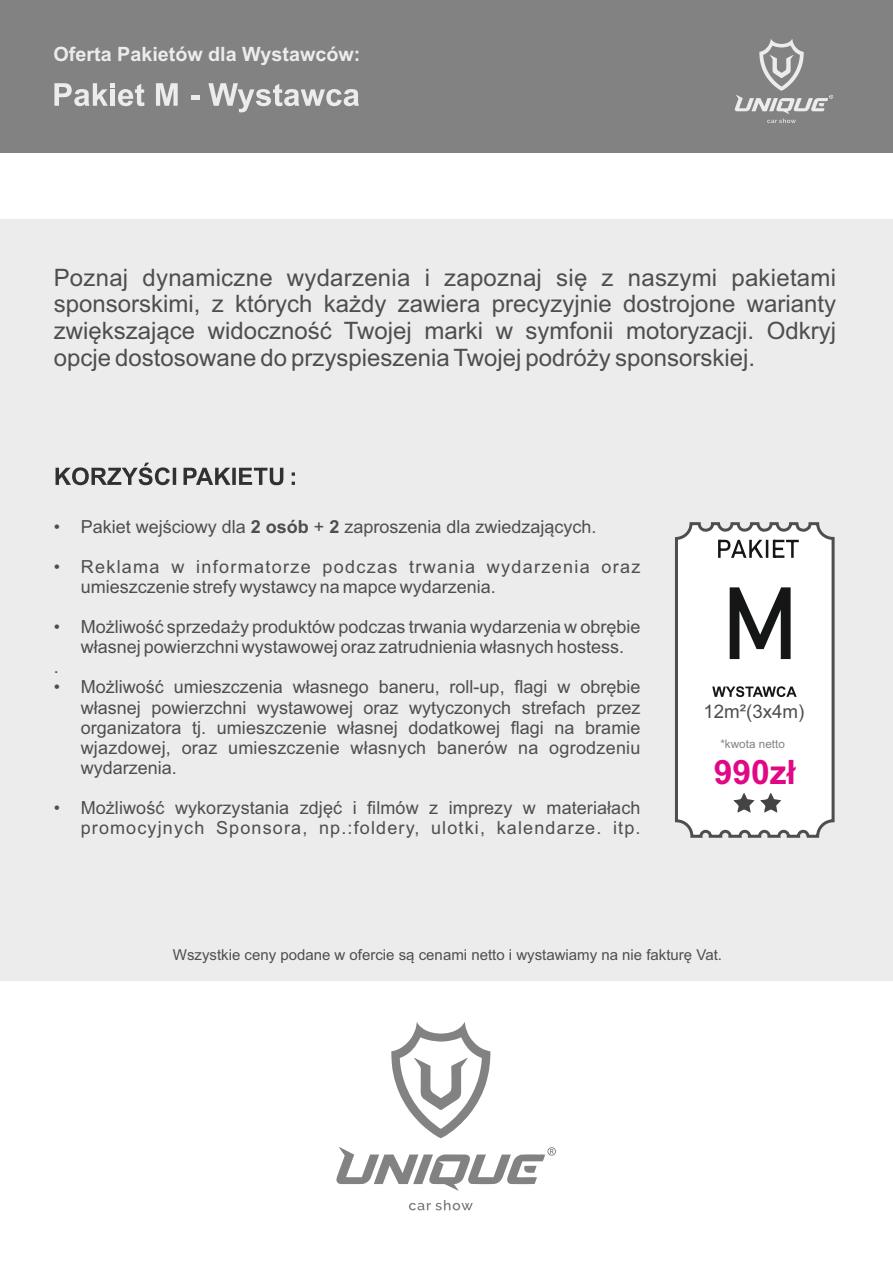
<style>
.page{position:relative;width:893px;height:1263px;background:#fff}
.page>*{position:absolute;margin:0;border:0;box-sizing:border-box;transform-origin:0 0}
.t1{font:700 33.6px "Arial";color:#e10886}
.t2{font:24px/26.8px "Arial";color:#4e4e4d;text-align:justify}
.t3{font:700 19.8px "Arial";color:#ececec}
.t4{font:18.75px "Arial";color:#4e4e4d}
.t5{font:18px/20.1px "Arial";color:#4e4e4d;text-align:justify}
.t6{font:18px/20.1px "Arial";letter-spacing:.075em;color:#4e4e4d}
.t7{font:15px "Arial";color:#4e4e4d}
.t8{font:11.7px "Arial";color:#818281}
.s1{font-weight:700}
</style>
<div class="page">
<div style="left:0;top:219px;width:893px;height:762px;background:#ececec"></div>
<div style="left:0;top:0;width:893px;height:153px;background:#818281"></div>
<svg style="left:675px;top:522px;width:160px;height:316px;background:#f3f3f3"></svg>
<svg style="left:733px;top:793px;width:48px;height:20px"></svg>
<svg style="left:718px;top:540px;width:81px;height:18px"></svg>
<svg style="left:730px;top:587px;width:61px;height:72px;background:#868686"></svg>
<svg style="left:712px;top:686px;width:85px;height:11px"></svg>
<svg style="left:208px;top:83px;width:151px;height:29px"></svg>
<div style="left:191px;top:95px;width:8px;height:5px;background:#ececec"></div>
<svg style="left:156px;top:83px;width:22px;height:23px"></svg>
<svg style="left:54px;top:83px;width:91px;height:23px"></svg>
<svg style="left:56px;top:463px;width:239px;height:22px"></svg>
<svg style="left:735px;top:39px;width:98px;height:84px"></svg>
<svg style="left:391px;top:1022px;width:99px;height:116px"></svg>
<svg style="left:409px;top:1200px;width:64px;height:11px"></svg>
<svg style="left:336px;top:1147px;width:220px;height:44px"></svg>
<p class="t3" style="left:54px;top:46px;width:308px">Oferta Pakietów dla Wystawców:</p>
<p class="t2" style="left:54px;top:266px;width:784px">Poznaj dynamiczne wydarzenia i zapoznaj się z naszymi pakietami sponsorskimi, z których każdy zawiera precyzyjnie dostrojone warianty zwiększające widoczność Twojej marki w symfonii motoryzacji. Odkryj opcje dostosowane do przyspieszenia Twojej podróży sponsorskiej.</p>
<p class="t5" style="left:54px;top:518px;width:544px">• Pakiet wejściowy dla <span class="s1">2 osób</span> + <span class="s1">2</span> zaproszenia dla zwiedzających.</p>
<p class="t6" style="left:81px;top:558px;width:561px;text-indent:-27px">• Reklama w informatorze podczas trwania wydarzenia oraz umieszczenie strefy wystawcy na mapce wydarzenia.</p>
<p class="t5" style="left:54px;top:618px;width:588px">• Możliwość sprzedaży produktów podczas trwania wydarzenia w obrębie</p>
<p class="t5" style="left:81px;top:638px;width:545px">własnej powierzchni wystawowej oraz zatrudnienia własnych hostess.</p>
<p class="t5" style="left:54px;top:659px;width:7px">.</p>
<p class="t5" style="left:81px;top:679px;width:561px;text-indent:-27px">• Możliwość umieszczenia własnego baneru, roll-up, flagi w obrębie własnej powierzchni wystawowej oraz wytyczonych strefach przez organizatora tj. umieszczenie własnej dodatkowej flagi na bramie wjazdowej, oraz umieszczenie własnych banerów na ogrodzeniu wydarzenia.</p>
<p class="t5" style="left:54px;top:799px;width:588px;text-align:right">• Możliwość wykorzystania zdjęć i filmów z imprezy w materiałach promocyjnych Sponsora, np.:foldery, ulotki, kalendarze. itp.</p>
<p class="t4" style="left:703px;top:704px;width:102px">12m²(3x4m)</p>
<p class="t8" style="left:720px;top:739px;width:66px">*kwota netto</p>
<h1 class="t1" style="left:714px;top:760px;width:84px">990zł</h1>
<p class="t7" style="left:173px;top:949px;width:551px">Wszystkie ceny podane w ofercie są cenami netto i wystawiamy na nie fakturę Vat.</p>
</div>
